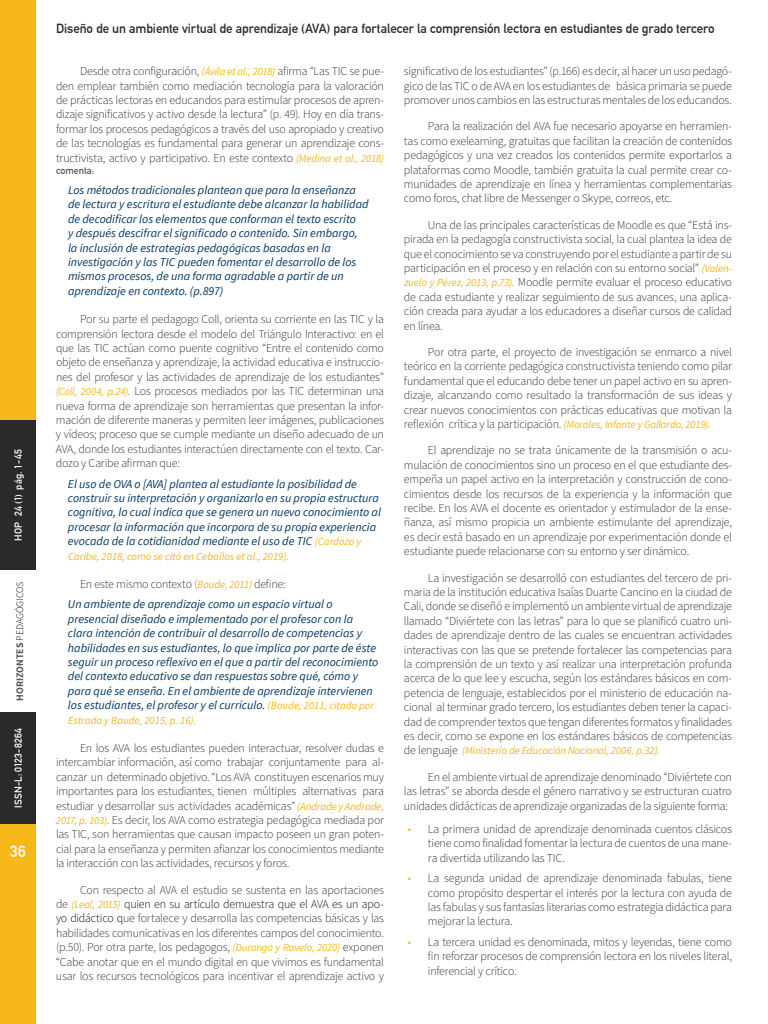
<style>
.page{position:relative;width:768px;height:1024px;background:#fff}
.page>*{position:absolute;margin:0;border:0;box-sizing:border-box;transform-origin:0 0}
.t1{font:700 16px "DIN Alternate";color:#fff}
.t2{font:700 13px "DIN Alternate";letter-spacing:-.01em;color:#2a2a2a}
.t3{font:300 12px/14.4px "Source Sans Pro";letter-spacing:-.02em;color:#2a2a2a;text-align:justify}
.t4{font:italic 12px/14.4px "Source Sans Pro";color:#003764}
.t5{font:italic 10.8px "Source Sans Pro";color:#f5b818}
.t6{font:700 10px "DIN Alternate";letter-spacing:.015em;color:#fff}
.t7{font:300 10px "Source Sans Pro";letter-spacing:-.015em;color:#000}
.t8{font:700 10px "DIN Alternate";letter-spacing:-.005em;color:#5a5a5a}
.s1{font-weight:700;color:#5a5a5a}
.s2{font-weight:400;font-style:italic;font-size:10.8px;color:#f5b818}
.s3{font-size:10.8px;color:#f5b818}
.s4{font-weight:300;font-style:normal;color:#2a2a2a}
.s5{font-weight:300;font-style:normal;color:#c45911}
.s6{font-weight:300;font-style:normal;color:#000}
.s7{color:#c45911}
.s8{color:#000}
.s9{font-weight:300;font-style:normal;font-size:12px;color:#2a2a2a}
.s10{color:#f5b818}
</style>
<div class="page">
<div style="left:0;top:712px;width:36px;height:312px;background:#f5b818"></div>
<div style="left:0;top:0;width:36px;height:570px;background:#f5b818"></div>
<div style="left:0;top:420px;width:36px;height:150px;background:#2a2a2a"></div>
<div style="left:0;top:712px;width:36px;height:112px;background:#2a2a2a"></div>
<p class="t6" style="left:11px;top:541px;width:93px;rotate:-90deg">HOP 24 (1) pág. 1-45</p>
<p class="t7" style="left:13px;top:701px;width:121px;rotate:-90deg"><span class="s1">HORIZONTES</span> PEDAGÓGICOS</p>
<p class="t6" style="left:11px;top:808px;width:81px;rotate:-90deg">ISSN-L: 0123-8264</p>
<h1 class="t1" style="left:10px;top:839px;width:17px">36</h1>
<p class="t2" style="left:56px;top:19px;width:660px">Diseño de un ambiente virtual de aprendizaje (AVA) para fortalecer la comprensión lectora en estudiantes de grado tercero</p>
<p class="t3" style="left:56px;top:64px;width:330px;text-indent:24px">Desde otra configuración, <span class="s2">(Ávila et al., 2018)</span> afirma “Las TIC se pue&shy;den emplear también como mediación tecnología para la valoración de prácticas lectoras en educandos para estimular procesos de apren&shy;dizaje significativos y activo desde la lectura” (p. 49). Hoy en día trans&shy;formar los procesos pedagógicos a través del uso apropiado y creativo de las tecnologías es fundamental para generar un aprendizaje cons&shy;tructivista, activo y participativo. En este contexto <span class="s2">(Medina et al., 2018)</span></p>
<p class="t8" style="left:56px;top:163px;width:40px">comenta:</p>
<p class="t4" style="left:68px;top:183px;width:302px">Los métodos tradicionales plantean que para la enseñanza de lectura y escritura el estudiante debe alcanzar la habilidad de decodificar los elementos que conforman el texto escrito<br>y después descifrar el significado o contenido. Sin embargo, la inclusión de estrategias pedagógicas basadas en la investigación y las TIC pueden fomentar el desarrollo de los mismos procesos, de una forma agradable a partir de un aprendizaje en contexto. (p.897)</p>
<p class="t3" style="left:56px;top:312px;width:330px;text-indent:24px">Por su parte el pedagogo Coll, orienta su corriente en las TIC y la comprensión lectora desde el modelo del Triángulo Interactivo: en el que las TIC actúan como puente cognitivo “Entre el contenido como objeto de enseñanza y aprendizaje, la actividad educativa e instruccio&shy;nes del profesor y las actividades de aprendizaje de los estudiantes” <span class="s2">(Coll, 2004, p.24).</span> Los procesos mediados por las TIC determinan una nueva forma de aprendizaje son herramientas que presentan la infor&shy;mación de diferente maneras y permiten leer imágenes, publicaciones y vídeos; proceso que se cumple mediante un diseño adecuado de un AVA, donde los estudiantes interactúen directamente con el texto. Car&shy;dozo y Caribe afirman que:</p>
<p class="t4" style="left:68px;top:476px;width:315px">El uso de OVA o [AVA] plantea al estudiante la posibilidad de construir su interpretación y organizarlo en su propia estructura cognitiva, lo cual indica que se genera un nuevo conocimiento al procesar la información que incorpora de su propia experiencia evocada de la cotidianidad mediante el uso de TIC <span class="s3">(Cardozo y</span></p>
<p class="t5" style="left:68px;top:549px;width:223px">Caribe, 2018, como se citó en Ceballos et al., 2019).</p>
<p class="t4" style="left:68px;top:574px;width:266px;line-height:20.4px;text-indent:12px"><span class="s4">En este mismo contexto</span> <span class="s5">(</span><span class="s3">Boude, 2011)</span> <span class="s4">define</span><span class="s6">:<br></span>Un ambiente de aprendizaje como un espacio virtual o</p>
<p class="t4" style="left:68px;top:612px;width:312px">presencial diseñado e implementado por el profesor con la clara intención de contribuir al desarrollo de competencias y habilidades en sus estudiantes, lo que implica por parte de éste seguir un proceso reflexivo en el que a partir del reconocimiento del contexto educativo se dan respuestas sobre qué, cómo y para qué se enseña. En el ambiente de aprendizaje intervienen los estudiantes, el profesor y el currículo. <span class="s3">(Boude, 2011, citado por</span></p>
<p class="t5" style="left:68px;top:713px;width:130px">Estrada y Boude, 2015, p. 16).</p>
<p class="t3" style="left:56px;top:741px;width:330px;text-indent:24px">En los AVA los estudiantes pueden interactuar, resolver dudas e intercambiar información, así como trabajar conjuntamente para al&shy;canzar un determinado objetivo. “Los AVA constituyen escenarios muy importantes para los estudiantes, tienen múltiples alternativas para estudiar y desarrollar sus actividades académicas” <span class="s2">(Andrade y Andrade, 2017, p. 103)</span><span class="s7">.</span> Es decir, los AVA como estrategia pedagógica mediada por las TIC, son herramientas que causan impacto poseen un gran poten&shy;cial para la enseñanza y permiten afianzar los conocimientos mediante la interacción con las actividades, recursos y foros.</p>
<p class="t3" style="left:56px;top:883px;width:330px;text-indent:24px">Con respecto al AVA el estudio se sustenta en las aportaciones de <span class="s2">(Leal, 2015)</span> <span class="s8">quien en su artículo demuestra que el AVA es un apo&shy;yo didáctico q</span>ue fortalece y desarrolla las competencias básicas y las habilidades comunicativas en los diferentes campos del conocimiento. (p.50). Por otra parte, los pedagogos, <span class="s2">(Durango y Ravelo, 2020)</span> exponen “Cabe anotar que en el mundo digital en que vivimos es fundamental usar los recursos tecnológicos para incentivar el aprendizaje activo y</p>
<p class="t3" style="left:404px;top:64px;width:330px">significativo de los estudiantes” (p.166) es decir, al hacer un uso pedagó&shy;gico de las TIC o de AVA en los estudiantes de básica primaria se puede promover unos cambios en las estructuras mentales de los educandos.</p>
<p class="t3" style="left:404px;top:120px;width:330px;text-indent:24px">Para la realización del AVA fue necesario apoyarse en herramien&shy;tas como exelearning, gratuitas que facilitan la creación de contenidos pedagógicos y una vez creados los contenidos permite exportarlos a plataformas como Moodle, también gratuita la cual permite crear co&shy;munidades de aprendizaje en línea y herramientas complementarias como foros, chat libre de Messenger o Skype, correos, etc.</p>
<p class="t3" style="left:404px;top:218px;width:330px;text-indent:24px">Una de las principales características de Moodle es que “Está ins&shy;pirada en la pedagogía constructivista social, la cual plantea la idea de que el conocimiento se va construyendo por el estudiante a partir de su participación en el proceso y en relación con su entorno social” <span class="s2">(Valen&shy;zuela y Pérez, 2013, p.73).</span> Moodle permite evaluar el proceso educativo de cada estudiante y realizar seguimiento de sus avances, una aplica&shy;ción creada para ayudar a los educadores a diseñar cursos de calidad en línea.</p>
<p class="t3" style="left:404px;top:345px;width:330px;text-indent:24px">Por otra parte, el proyecto de investigación se enmarco a nivel teórico en la corriente pedagógica constructivista teniendo como pilar fundamental que el educando debe tener un papel activo en su apren&shy;dizaje, alcanzando como resultado la transformación de sus ideas y crear nuevos conocimientos con prácticas educativas que motivan la reflexión crítica y la participación. <span class="s2">(Morales, Infante y Gallardo, 2019).</span></p>
<p class="t3" style="left:404px;top:444px;width:329px;text-indent:24px">El aprendizaje no se trata únicamente de la transmisión o acu&shy;mulación de conocimientos sino un proceso en el que estudiante des&shy;empeña un papel activo en la interpretación y construcción de cono&shy;cimientos desde los recursos de la experiencia y la información que recibe. En los AVA el docente es orientador y estimulador de la ense&shy;ñanza, así mismo propicia un ambiente estimulante del aprendizaje, es decir está basado en un aprendizaje por experimentación donde el estudiante puede relacionarse con su entorno y ser dinámico.</p>
<p class="t3" style="left:404px;top:571px;width:330px;text-indent:24px">La investigación se desarrolló con estudiantes del tercero de pri&shy;maria de la institución educativa Isaías Duarte Cancino en la ciudad de Cali, donde se diseñó e implementó un ambiente virtual de aprendizaje llamado “Diviértete con las letras” para lo que se planificó cuatro uni&shy;dades de aprendizaje dentro de las cuales se encuentran actividades interactivas con las que se pretende fortalecer las competencias para la comprensión de un texto y así realizar una interpretación profunda acerca de lo que lee y escucha, según los estándares básicos en com&shy;petencia de lenguaje, establecidos por el ministerio de educación na&shy;cional al terminar grado tercero, los estudiantes deben tener la capaci&shy;dad de comprender textos que tengan diferentes formatos y finalidades es decir, como se expone en los estándares básicos de competencias</p>
<p class="t5" style="left:404px;top:744px;width:257px"><span class="s9">de lenguaje</span> (Ministerio de Educación Nacional, 2006, p.32).</p>
<p class="t3" style="left:404px;top:770px;width:329px;text-indent:24px">En el ambiente virtual de aprendizaje denominado “Diviértete con las letras” se aborda desde el género narrativo y se estructuran cuatro unidades didácticas de aprendizaje organizadas de la siguiente forma:</p>
<p class="t3" style="left:428px;top:822px;width:305px;text-indent:-20px"><span class="s10">•</span> La primera unidad de aprendizaje denominada cuentos clásicos tiene como finalidad fomentar la lectura de cuentos de una mane&shy;ra divertida utilizando las TIC.</p>
<p class="t3" style="left:428px;top:871px;width:306px;text-indent:-20px"><span class="s10">•</span> La segunda unidad de aprendizaje denominada fabulas, tiene como propósito despertar el interés por la lectura con ayuda de las fabulas y sus fantasías literarias como estrategia didáctica para mejorar la lectura.</p>
<p class="t3" style="left:428px;top:935px;width:306px;text-indent:-20px"><span class="s10">•</span> La tercera unidad es denominada, mitos y leyendas, tiene como fin reforzar procesos de comprensión lectora en los niveles literal, inferencial y crítico.</p>
</div>
